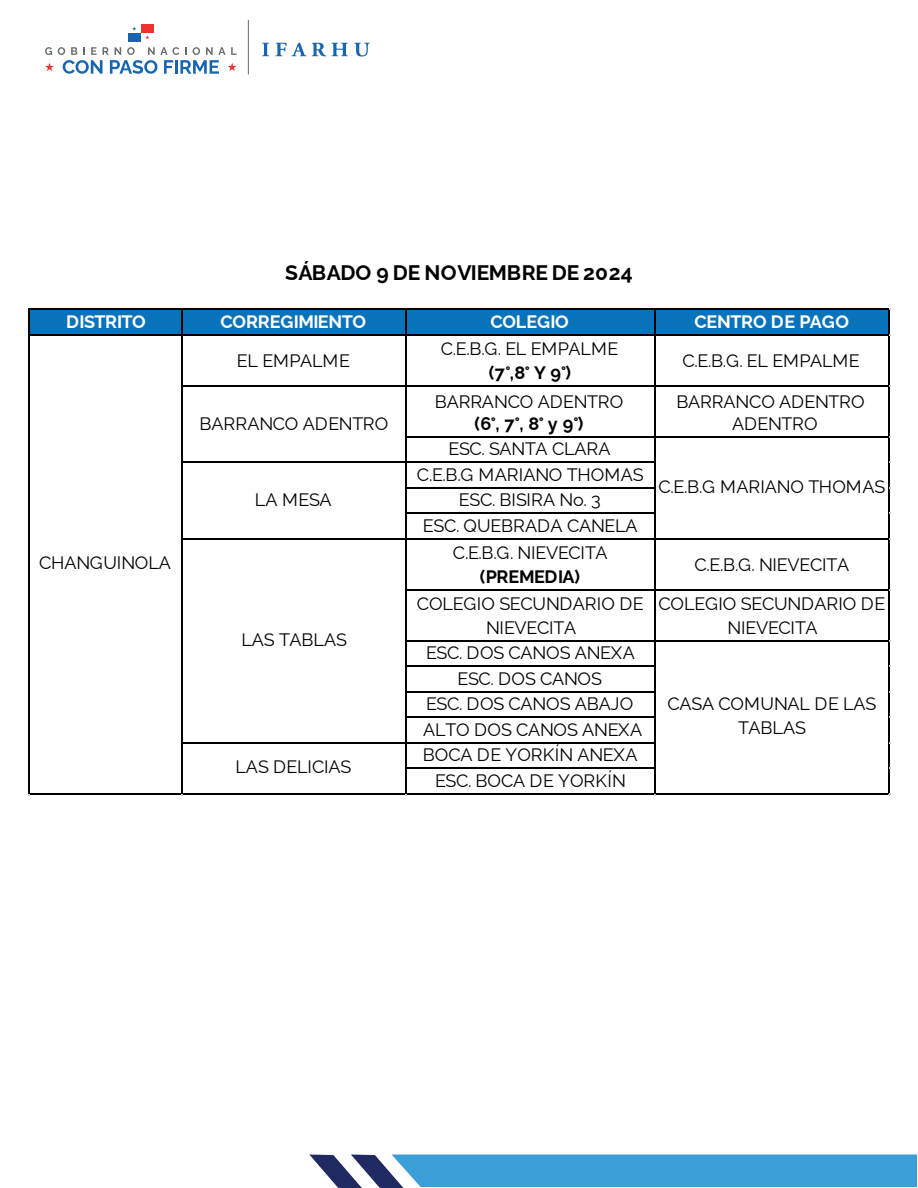
<style>
.page{position:relative;width:918px;height:1188px;background:#fff}
.page>*{position:absolute;margin:0;border:0;box-sizing:border-box;transform-origin:0 0}
.t1{font:700 21px "Raleway";color:#000001}
.t2{font:18px/25.5px "Raleway";letter-spacing:-.01em;color:#000001;text-align:center}
.t3{font:700 18px "Raleway";letter-spacing:-.015em;color:#000001}
.t4{font:700 18px "Raleway";letter-spacing:-.015em;color:#fff}
.t5{font:700 18px "Raleway";letter-spacing:-.035em;color:#fff}
</style>
<div class="page">
<div style="left:141px;top:24px;width:13px;height:9px;background:#ee302e"></div>
<div style="left:128px;top:33px;width:13px;height:9px;background:#1764b1"></div>
<svg style="left:145px;top:35px;width:4px;height:4px"></svg>
<svg style="left:45px;top:47px;width:192px;height:27px"></svg>
<svg style="left:262px;top:43px;width:7px;height:13px"></svg>
<svg style="left:275px;top:42px;width:51px;height:14px"></svg>
<svg style="left:332px;top:43px;width:16px;height:13px"></svg>
<svg style="left:354px;top:43px;width:16px;height:14px"></svg>
<hr style="left:248px;top:20px;width:1px;height:54px;background:#646a6d">
<svg style="left:309px;top:1155px;width:608px;height:33px;background:#4e9fd2"></svg>
<div style="left:28px;top:308px;width:862px;height:27px;background:#0873bb"></div>
<hr style="left:30px;top:308px;width:860px;height:2px;background:#000001">
<hr style="left:30px;top:334px;width:860px;height:1px;background:#000001">
<hr style="left:183px;top:385px;width:707px;height:1px;background:#000001">
<hr style="left:406px;top:436px;width:484px;height:1px;background:#000001">
<hr style="left:183px;top:461px;width:473px;height:2px;background:#000001">
<hr style="left:406px;top:487px;width:250px;height:1px;background:#000001">
<hr style="left:406px;top:512px;width:250px;height:2px;background:#000001">
<hr style="left:183px;top:538px;width:707px;height:1px;background:#000001">
<hr style="left:406px;top:589px;width:484px;height:1px;background:#000001">
<hr style="left:406px;top:640px;width:484px;height:1px;background:#000001">
<hr style="left:406px;top:665px;width:250px;height:2px;background:#000001">
<hr style="left:406px;top:691px;width:250px;height:1px;background:#000001">
<hr style="left:406px;top:716px;width:250px;height:2px;background:#000001">
<hr style="left:183px;top:742px;width:473px;height:1px;background:#000001">
<hr style="left:406px;top:767px;width:250px;height:2px;background:#000001">
<hr style="left:28px;top:308px;width:2px;height:486px;background:#000001">
<hr style="left:182px;top:310px;width:1px;height:484px;background:#000001">
<hr style="left:405px;top:310px;width:1px;height:484px;background:#000001">
<hr style="left:654px;top:310px;width:2px;height:484px;background:#000001">
<hr style="left:30px;top:793px;width:860px;height:1px;background:#000001">
<hr style="left:888px;top:310px;width:2px;height:484px;background:#000001">
<p class="t1" style="left:285px;top:256px;width:349px">SÁBADO 9 DE NOVIEMBRE DE 2024</p>
<p class="t5" style="left:66px;top:308px;width:81px">DISTRITO</p>
<p class="t4" style="left:220px;top:308px;width:147px">CORREGIMIENTO</p>
<p class="t4" style="left:490px;top:308px;width:80px">COLEGIO</p>
<p class="t4" style="left:694px;top:308px;width:156px">CENTRO DE PAGO</p>
<p class="t2" style="left:237px;top:346px;width:114px">EL EMPALME</p>
<p class="t2" style="left:441px;top:334px;width:179px">C.E.B.G. EL EMPALME</p>
<p class="t3" style="left:489px;top:359px;width:84px">(7°,8° Y 9°)</p>
<p class="t2" style="left:682px;top:346px;width:179px">C.E.B.G. EL EMPALME</p>
<p class="t2" style="left:39px;top:548px;width:134px">CHANGUINOLA</p>
<p class="t2" style="left:200px;top:409px;width:190px">BARRANCO ADENTRO</p>
<p class="t2" style="left:255px;top:485px;width:78px">LA MESA</p>
<p class="t2" style="left:241px;top:625px;width:107px">LAS TABLAS</p>
<p class="t2" style="left:236px;top:752px;width:117px">LAS DELICIAS</p>
<p class="t2" style="left:435px;top:387px;width:190px">BARRANCO ADENTRO</p>
<p class="t2" style="left:676px;top:387px;width:190px">BARRANCO ADENTRO</p>
<p class="t3" style="left:474px;top:410px;width:111px">(6°, 7°, 8° y 9°)</p>
<p class="t2" style="left:732px;top:409px;width:87px">ADENTRO</p>
<p class="t2" style="left:417px;top:434px;width:228px;line-height:26px">ESC. SANTA CLARA<br>C.E.B.G MARIANO THOMAS<br>ESC. BISIRA No. 3<br>ESC. QUEBRADA CANELA<br>C.E.B.G. NIEVECITA</p>
<p class="t3" style="left:480px;top:563px;width:102px">(PREMEDIA)</p>
<p class="t2" style="left:659px;top:472px;width:228px">C.E.B.G MARIANO THOMAS</p>
<p class="t2" style="left:695px;top:550px;width:156px">C.E.B.G. NIEVECITA</p>
<p class="t2" style="left:417px;top:590px;width:228px;line-height:24px">COLEGIO SECUNDARIO DE<br>NIEVECITA</p>
<p class="t2" style="left:659px;top:590px;width:228px;line-height:24px">COLEGIO SECUNDARIO DE<br>NIEVECITA</p>
<p class="t2" style="left:423px;top:638px;width:221px">ESC. DOS CANOS ANEXA<br>ESC. DOS CANOS<br>ESC. DOS CANOS ABAJO<br>ALTO DOS CANOS ANEXA<br>BOCA DE YORKÍN ANEXA<br>ESC. BOCA DE YORKÍN</p>
<p class="t2" style="left:668px;top:690px;width:210px;line-height:24px">CASA COMUNAL DE LAS<br>TABLAS</p>
</div>
